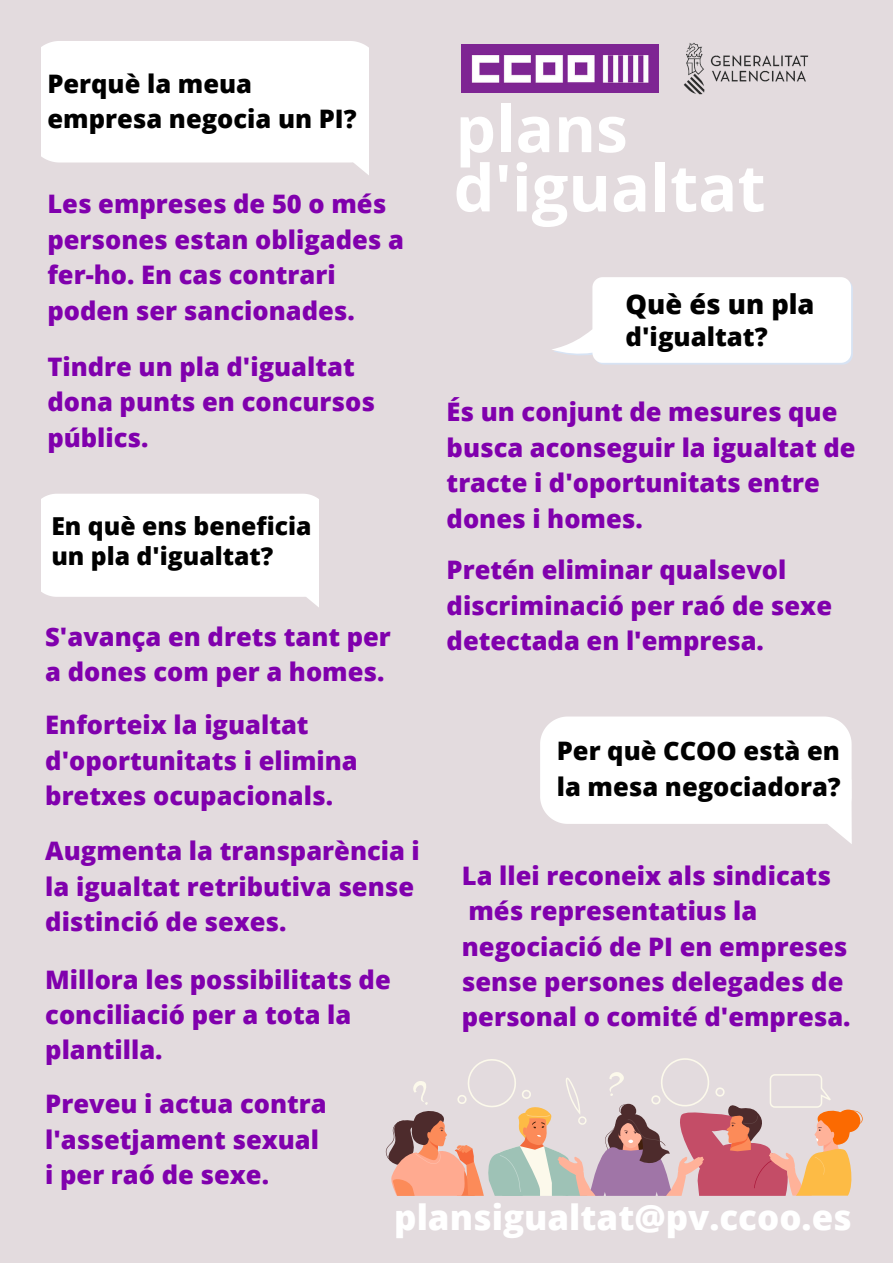
<style>
.page{position:relative;width:893px;height:1263px;background:#e3dbde}
.page>*{position:absolute;margin:0;border:0;box-sizing:border-box;transform-origin:0 0}
.t1{font:700 64.95px "Open Sans";color:#fff}
.t2{font:700 63.82px "Open Sans";color:#fff}
.t3{font:800 34.88px "Open Sans";color:#fff}
.t4{font:800 27.22px "Open Sans";color:#000}
.t5{font:800 25.72px "Open Sans";color:#000}
.t6{font:800 25.5px/35.4px "Open Sans";color:#8000ad}
.t7{font:800 25.5px/35.4px "Open Sans";color:#000}
.t8{font:800 24.75px "Open Sans";color:#000}
</style>
<div class="page">
<svg style="left:552px;top:277px;width:301px;height:88px;background:#faf9fa"></svg>
<svg style="left:41px;top:41px;width:327px;height:133px;background:#fcfbfc"></svg>
<img style="left:462px;top:44px;width:196px;height:48px">
<svg style="left:540px;top:716px;width:311px;height:127px"></svg>
<svg style="left:41px;top:494px;width:278px;height:113px;background:#fcfbfc"></svg>
<svg style="left:385px;top:1058px;width:477px;height:138px"></svg>
<img style="left:658px;top:43px;width:151px;height:52px">
<p class="t7" style="left:47px;top:65px;width:206px">Perquè la meua</p>
<p class="t7" style="left:47px;top:101px;width:311px">empresa negocia un PI?</p>
<p class="t6" style="left:47px;top:186px;width:358px">Les empreses de 50 o més persones estan obligades a fer-ho. En cas contrari poden ser sancionades.</p>
<p class="t6" style="left:47px;top:348px;width:329px">Tindre un pla d'igualtat dona punts en concursos públics.</p>
<p class="t8" style="left:51px;top:509px;width:262px">En què ens beneficia</p>
<p class="t8" style="left:51px;top:539px;width:223px">un pla d'igualtat?</p>
<p class="t6" style="left:45px;top:618px;width:347px">S'avança en drets tant per</p>
<p class="t6" style="left:45px;top:654px;width:341px">a dones com per a homes.</p>
<p class="t6" style="left:45px;top:707px;width:314px">Enforteix la igualtat d'oportunitats i elimina bretxes ocupacionals.</p>
<p class="t6" style="left:45px;top:833px;width:376px">Augmenta la transparència i la igualtat retributiva sense distinció de sexes.</p>
<p class="t6" style="left:45px;top:961px;width:347px">Millora les possibilitats de conciliació per a tota la plantilla.</p>
<p class="t6" style="left:45px;top:1086px;width:283px">Preveu i actua contra l'assetjament sexual</p>
<p class="t6" style="left:45px;top:1157px;width:225px">i per raó de sexe.</p>
<p class="t2" style="left:455px;top:84px;width:174px">plans</p>
<p class="t1" style="left:453px;top:142px;width:313px">d'igualtat</p>
<p class="t4" style="left:625px;top:285px;width:190px">Què és un pla</p>
<p class="t5" style="left:625px;top:318px;width:144px">d'igualtat?</p>
<p class="t6" style="left:446px;top:394px;width:410px">És un conjunt de mesures que busca aconseguir la igualtat de tracte i d'oportunitats entre dones i homes.</p>
<p class="t6" style="left:446px;top:552px;width:387px">Pretén eliminar qualsevol discriminació per raó de sexe detectada en l'empresa.</p>
<p class="t7" style="left:557px;top:733px;width:285px">Per què CCOO està en la mesa negociadora?</p>
<p class="t6" style="left:462px;top:857px;width:390px">La llei reconeix als sindicats més representatius la negociació de PI en empreses sense persones delegades de personal o comité d'empresa.</p>
<p class="t3" style="left:394px;top:1192px;width:459px">plansigualtat@pv.ccoo.es</p>
</div>
